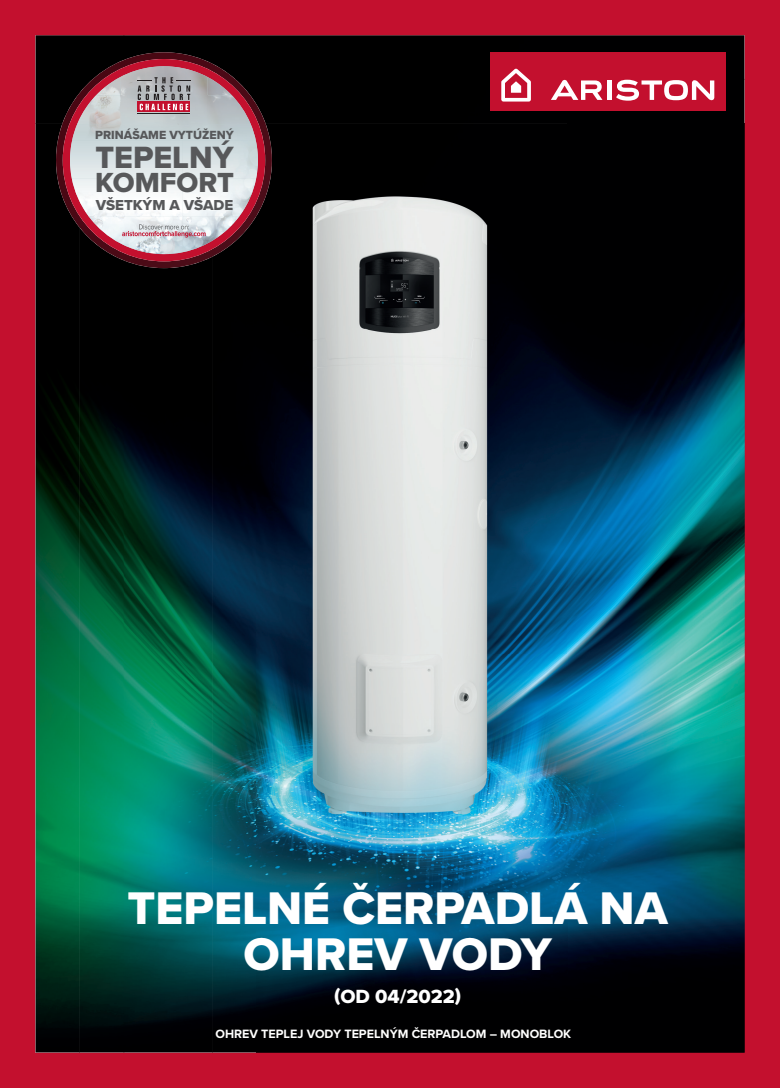
<style>
.page{position:relative;width:780px;height:1088px;background:#fff}
.page>*{position:absolute;margin:0;border:0;box-sizing:border-box;transform-origin:0 0}
.t1{font:47.5px/46.2px "Proxima Nova Extrabld";color:#fff;text-align:center}
.t2{font:31.88px "Proxima Nova Extrabld";color:#57585a}
.t3{font:28.62px "Proxima Nova Extrabld";color:#57585a}
.t4{font:19.75px "Proxima Nova Extrabld";color:#fff}
.t5{font:15px "Proxima Nova Extrabld";color:#57585a}
.t6{font:700 12.5px "Proxima Nova";color:#fff}
.t7{font:12.25px "Proxima Nova Extrabld";color:#57585a}
</style>
<div class="page">
<img style="left:19px;top:19px;width:742px;height:1050px">
<div style="left:0;top:0;width:780px;height:1088px;border:18px solid #c3102e"></div>
<div style="left:490px;top:52px;width:235px;height:59px;background:#c3102e"></div>
<svg style="left:501px;top:68px;width:30px;height:34px"></svg>
<hr style="left:607px;top:80px;width:4px;height:20px;background:#fff">
<svg style="left:616px;top:80px;width:98px;height:21px"></svg>
<svg style="left:551px;top:80px;width:51px;height:20px"></svg>
<img style="left:56px;top:52px;width:216px;height:216px">
<svg style="left:63px;top:59px;width:202px;height:202px;background:#c03850"></svg>
<img style="left:96px;top:77px;width:24px;height:18px">
<img style="left:164px;top:66px;width:43px;height:29px">
<img style="left:207px;top:77px;width:25px;height:18px">
<img style="left:77px;top:95px;width:174px;height:30px">
<img style="left:70px;top:140px;width:188px;height:38px">
<img style="left:72px;top:178px;width:184px;height:38px">
<img style="left:88px;top:216px;width:95px;height:38px">
<img style="left:183px;top:216px;width:56px;height:36px">
<img style="left:72px;top:125px;width:184px;height:15px">
<svg style="left:122px;top:224px;width:83px;height:14px"></svg>
<svg style="left:138px;top:110px;width:52px;height:2px"></svg>
<hr style="left:138px;top:113px;width:52px;height:1px;background:#231f20">
<svg style="left:138px;top:77px;width:52px;height:33px;background:#a5828b"></svg>
<p class="t7" style="left:95px;top:126px;width:140px">PRINÁŠAME VYTÚŽENÝ</p>
<h2 class="t2" style="left:95px;top:133px;width:140px">TEPELNÝ</h2>
<h3 class="t3" style="left:95px;top:161px;width:140px">KOMFORT</h3>
<p class="t5" style="left:96px;top:193px;width:139px">VŠETKÝM A VŠADE</p>
<h1 class="t1" style="left:128px;top:884px;width:541px">TEPELNÉ ČERPADLÁ NA<br>OHREV VODY</h1>
<h3 class="t4" style="left:334px;top:981px;width:129px">(OD 04/2022)</h3>
<p class="t6" style="left:215px;top:1025px;width:357px">OHREV TEPLEJ VODY TEPELNÝM ČERPADLOM – MONOBLOK</p>
</div>
